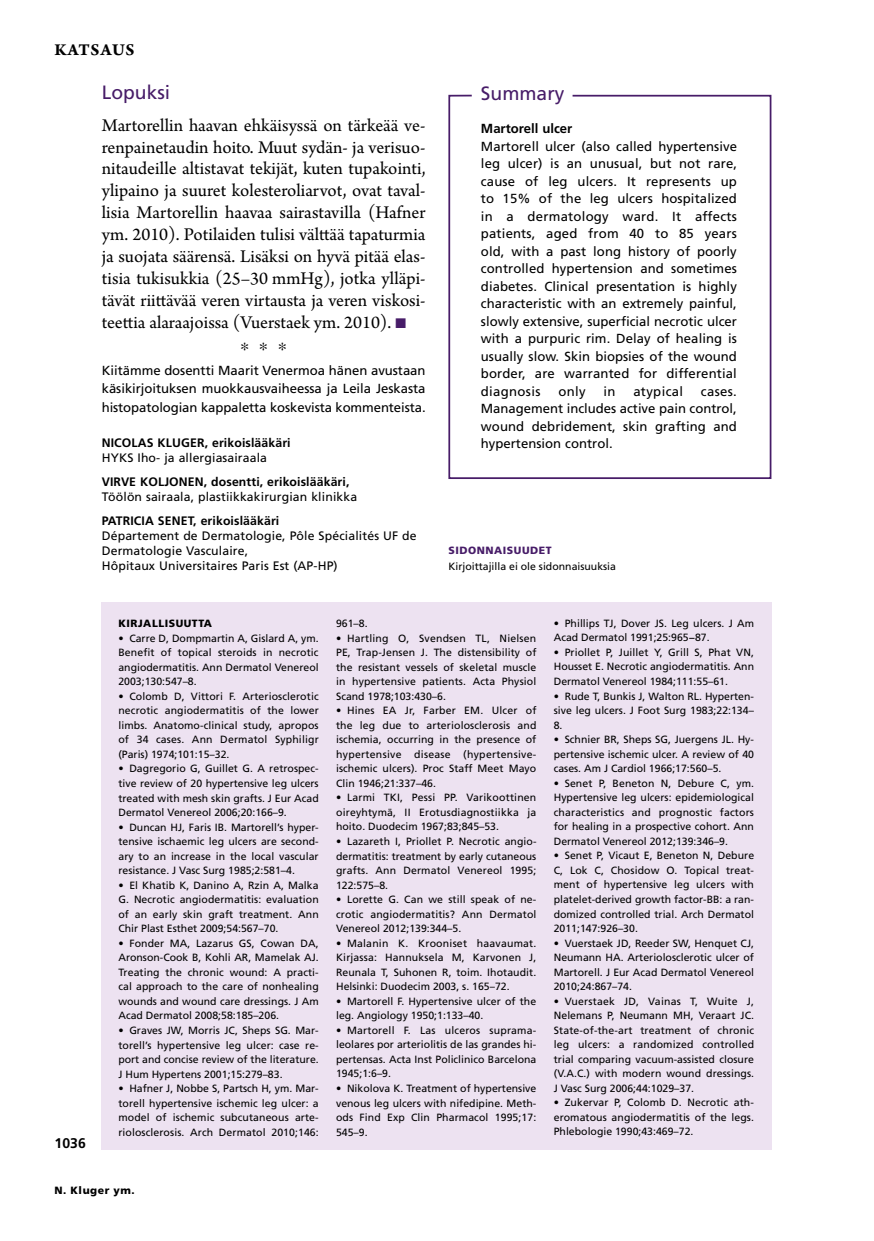
<style>
.page{position:relative;width:874px;height:1241px;background:#fff}
.page>*{position:absolute;margin:0;border:0;box-sizing:border-box;transform-origin:0 0}
.t1{font:19.25px "Frutiger LT Std";color:#471c68}
.t2{font:18.9px/21.9px "Arno Pro";letter-spacing:-.005em;color:#000;text-align:justify}
.t3{font:17.5px "Arno Pro Bold Sm Text";letter-spacing:.04em;color:#000}
.t4{font:700 14px "Frutiger LT Std";color:#000}
.t5{font:13.12px/17.5px "Frutiger LT Std";letter-spacing:.005em;color:#000;text-align:justify}
.t6{font:700 13.12px "Frutiger LT Std";color:#000}
.t7{font:13.12px "Frutiger LT Std";letter-spacing:.025em;color:#000}
.t8{font:12.25px/14.9px "Frutiger LT Std";letter-spacing:.01em;color:#000}
.t9{font:700 12.25px "Frutiger LT Std";letter-spacing:.01em;color:#000}
.t10{font:10.5px/14.5px "Frutiger LT Std";color:#000;text-align:justify}
.t11{font:900 10.5px "Frutiger LT Std";letter-spacing:.05em;color:#000}
.t12{font:900 10.5px "Frutiger LT Std";letter-spacing:.05em;color:#471c68}
.s1{color:#471c68}
</style>
<div class="page">
<div style="left:101px;top:602px;width:670px;height:547px;background:#ede2f1"></div>
<svg style="left:448px;top:94px;width:324px;height:385px"></svg>
<h3 class="t3" style="left:55px;top:39px;width:81px">KATSAUS</h3>
<h1 class="t1" style="left:102px;top:81px;width:70px">Lopuksi</h1>
<p class="t2" style="left:102px;top:115px;width:325px">Martorellin haavan ehkäisyssä on tärkeää ve&shy;renpainetaudin hoito. Muut sydän- ja verisuo&shy;nitaudeille altistavat tekijät, kuten tupakointi, ylipaino ja suuret kolesteroliarvot, ovat taval&shy;lisia Martorellin haavaa sairastavilla (Hafner ym. 2010). Potilaiden tulisi välttää tapaturmia ja suojata säärensä. Lisäksi on hyvä pitää elas&shy;tisia tukisukkia (25–30 mmHg), jotka ylläpi&shy;tävät riittävää veren virtausta ja veren viskosi&shy;teettia alaraajoissa (Vuerstaek ym. 2010). <span class="s1">■</span></p>
<p class="t5" style="left:102px;top:361px;width:325px;line-height:18.4px">Kiitämme dosentti Maarit Venermoa hänen avustaan käsikirjoituksen muokkausvaiheessa ja Leila Jeskasta histopatologian kappaletta koskevista kommenteista.</p>
<p class="t9" style="left:102px;top:435px;width:190px">NICOLAS KLUGER, erikoislääkäri</p>
<p class="t8" style="left:102px;top:450px;width:167px">HYKS Iho- ja allergiasairaala</p>
<p class="t9" style="left:102px;top:474px;width:249px">VIRVE KOLJONEN, dosentti, erikoislääkäri,</p>
<p class="t8" style="left:102px;top:489px;width:257px">Töölön sairaala, plastiikkakirurgian klinikka</p>
<p class="t9" style="left:102px;top:514px;width:179px">PATRICIA SENET, erikoislääkäri</p>
<p class="t8" style="left:102px;top:528px;width:316px">Département de Dermatologie, Pôle Spécialités UF de<br>Dermatologie Vasculaire,<br>Hôpitaux Universitaires Paris Est (AP-HP)</p>
<h1 class="t1" style="left:480px;top:82px;width:85px">Summary</h1>
<p class="t6" style="left:480px;top:121px;width:93px">Martorell ulcer</p>
<p class="t5" style="left:480px;top:137px;width:257px">Martorell ulcer (also called hypertensive leg ulcer) is an unusual, but not rare, cause of leg ulcers. It represents up to 15% of the leg ulcers hospitalized in a dermatology ward. It affects patients, aged from 40 to 85 years old, with a past long history of poorly controlled hypertension and sometimes diabetes. Clinical presentation is highly characteristic with an extremely painful, slowly extensive, superficial necrotic ulcer with a purpuric rim. Delay of healing is usually slow. Skin biopsies of the wound border, are warranted for differential diagnosis</p>
<p class="t5" style="left:558px;top:382px;width:29px">only</p>
<p class="t5" style="left:603px;top:382px;width:13px">in</p>
<p class="t7" style="left:633px;top:383px;width:51px">atypical</p>
<p class="t5" style="left:480px;top:382px;width:257px;text-indent:220px">cases.<br>Management includes active pain control, wound debridement, skin grafting and hypertension control.</p>
<p class="t12" style="left:448px;top:544px;width:105px">SIDONNAISUUDET</p>
<p class="t10" style="left:448px;top:559px;width:169px">Kirjoittajilla ei ole sidonnaisuuksia</p>
<h3 class="t4" style="left:55px;top:1134px;width:33px">1036</h3>
<p class="t11" style="left:118px;top:617px;width:33px">KIRJALL</p>
<p class="t11" style="left:165px;top:617px;width:49px">ISUUTTA</p>
<p class="t10" style="left:118px;top:630px;width:202px">• Carre D, Dompmartin A, Gislard A, ym.<br>Benefit of topical steroids in necrotic angiodermatitis. Ann Dermatol Venereol 2003;130:547–8.</p>
<p class="t10" style="left:118px;top:688px;width:202px">• Colomb D, Vittori F. Arteriosclerotic necrotic angiodermatitis of the lower limbs. Anatomo-clinical study, apropos of 34 cases. Ann Dermatol Syphiligr (Paris) 1974;101:15–32.</p>
<p class="t10" style="left:118px;top:761px;width:202px">• Dagregorio G, Guillet G. A retrospec&shy;tive review of 20 hypertensive leg ulcers treated with mesh skin grafts. J Eur Acad Dermatol Venereol 2006;20:166–9.</p>
<p class="t10" style="left:118px;top:819px;width:202px">• Duncan HJ, Faris IB. Martorell’s hyper&shy;tensive ischaemic leg ulcers are second&shy;ary to an increase in the local vascular resistance. J Vasc Surg 1985;2:581–4.</p>
<p class="t10" style="left:118px;top:877px;width:202px">• El Khatib K, Danino A, Rzin A, Malka G. Necrotic angiodermatitis: evaluation of an early skin graft treatment. Ann Chir Plast Esthet 2009;54:567–70.</p>
<p class="t10" style="left:118px;top:935px;width:202px">• Fonder MA, Lazarus GS, Cowan DA, Aronson-Cook B, Kohli AR, Mamelak AJ.<br>Treating the chronic wound: A practi&shy;cal approach to the care of nonhealing wounds and wound care dressings. J Am Acad Dermatol 2008;58:185–206.</p>
<p class="t10" style="left:118px;top:1022px;width:202px">• Graves JW, Morris JC, Sheps SG. Mar&shy;torell’s hypertensive leg ulcer: case re&shy;port and concise review of the literature.<br>J Hum Hypertens 2001;15:279–83.</p>
<p class="t10" style="left:118px;top:1081px;width:202px">• Hafner J, Nobbe S, Partsch H, ym. Mar&shy;torell hypertensive ischemic leg ulcer: a model of ischemic subcutaneous arte&shy;riolosclerosis. Arch Dermatol 2010;146:</p>
<p class="t11" style="left:54px;top:1183px;width:82px">N. Kluger ym.</p>
<p class="t10" style="left:336px;top:616px;width:33px">961–8.</p>
<p class="t10" style="left:336px;top:630px;width:202px">• Hartling O, Svendsen TL, Nielsen PE, Trap-Jensen J. The distensibility of the resistant vessels of skeletal muscle in hypertensive patients. Acta Physiol Scand 1978;103:430–6.</p>
<p class="t10" style="left:336px;top:703px;width:202px">• Hines EA Jr, Farber EM. Ulcer of the leg due to arteriolosclerosis and ischemia, occurring in the presence of hypertensive disease (hypertensive&shy;ischemic ulcers). Proc Staff Meet Mayo Clin 1946;21:337–46.</p>
<p class="t10" style="left:336px;top:790px;width:202px">• Larmi TKI, Pessi PP. Varikoottinen oireyhtymä, II Erotusdiagnostiikka ja hoito. Duodecim 1967;83;845–53.</p>
<p class="t10" style="left:336px;top:834px;width:202px">• Lazareth I, Priollet P. Necrotic angio&shy;dermatitis: treatment by early cutaneous grafts. Ann Dermatol Venereol 1995; 122:575–8.</p>
<p class="t10" style="left:336px;top:892px;width:202px">• Lorette G. Can we still speak of ne&shy;crotic angiodermatitis? Ann Dermatol Venereol 2012;139:344–5.</p>
<p class="t10" style="left:336px;top:935px;width:202px">• Malanin K. Krooniset haavaumat.<br>Kirjassa: Hannuksela M, Karvonen J, Reunala T, Suhonen R, toim. Ihotaudit.<br>Helsinki: Duodecim 2003, s. 165–72.</p>
<p class="t10" style="left:336px;top:993px;width:201px">• Martorell F. Hypertensive ulcer of the leg. Angiology 1950;1:133–40.</p>
<p class="t10" style="left:336px;top:1022px;width:202px">• Martorell F. Las ulceros suprama&shy;leolares por arteriolitis de las grandes hi&shy;pertensas. Acta Inst Policlinico Barcelona 1945;1:6–9.</p>
<p class="t10" style="left:336px;top:1080px;width:202px">• Nikolova K. Treatment of hypertensive venous leg ulcers with nifedipine. Meth&shy;ods Find Exp Clin Pharmacol 1995;17:<br>545–9.</p>
<p class="t10" style="left:553px;top:616px;width:202px">• Phillips TJ, Dover JS. Leg ulcers. J Am<br>Acad Dermatol 1991;25:965−87.</p>
<p class="t10" style="left:553px;top:645px;width:202px">• Priollet P, Juillet Y, Grill S, Phat VN, Housset E. Necrotic angiodermatitis. Ann Dermatol Venereol 1984;111:55–61.</p>
<p class="t10" style="left:553px;top:688px;width:202px">• Rude T, Bunkis J, Walton RL. Hyperten&shy;sive leg ulcers. J Foot Surg 1983;22:134– 8.</p>
<p class="t10" style="left:553px;top:732px;width:202px">• Schnier BR, Sheps SG, Juergens JL. Hy&shy;pertensive ischemic ulcer. A review of 40 cases. Am J Cardiol 1966;17:560–5.</p>
<p class="t10" style="left:553px;top:775px;width:202px">• Senet P, Beneton N, Debure C, ym.<br>Hypertensive leg ulcers: epidemiological characteristics and prognostic factors for healing in a prospective cohort. Ann Dermatol Venereol 2012;139:346–9.</p>
<p class="t10" style="left:553px;top:848px;width:202px">• Senet P, Vicaut E, Beneton N, Debure C, Lok C, Chosidow O. Topical treat&shy;ment of hypertensive leg ulcers with platelet-derived growth factor-BB: a ran&shy;domized controlled trial. Arch Dermatol 2011;147:926–30.</p>
<p class="t10" style="left:553px;top:935px;width:202px">• Vuerstaek JD, Reeder SW, Henquet CJ, Neumann HA. Arteriolosclerotic ulcer of Martorell. J Eur Acad Dermatol Venereol 2010;24:867–74.</p>
<p class="t10" style="left:553px;top:993px;width:202px">• Vuerstaek JD, Vainas T, Wuite J, Nelemans P, Neumann MH, Veraart JC.<br>State-of-the-art treatment of chronic leg ulcers: a randomized controlled trial comparing vacuum-assisted closure (V.A.C.) with modern wound dressings.<br>J Vasc Surg 2006;44:1029–37.</p>
<p class="t10" style="left:553px;top:1095px;width:202px">• Zukervar P, Colomb D. Necrotic ath&shy;eromatous angiodermatitis of the legs.<br>Phlebologie 1990;43:469–72.</p>
</div>
